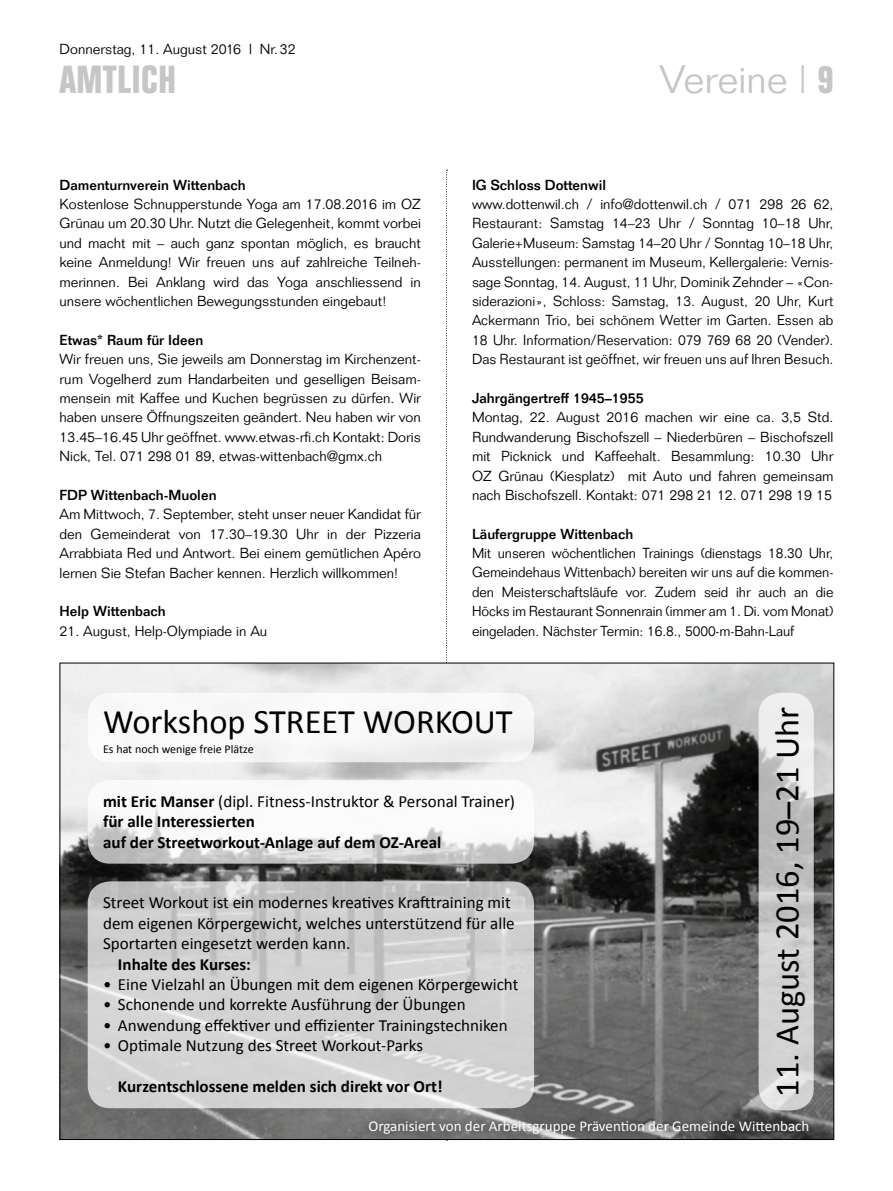
<style>
.page{position:relative;width:893px;height:1191px;background:#fff}
.page>*{position:absolute;margin:0;border:0;box-sizing:border-box;transform-origin:0 0}
.t1{font:300 39px "Folio";color:#c5c6c6}
.t2{font:700 39px "Folio Condensed BQ";letter-spacing:.025em;color:#c5c6c6}
.t3{font:34.5px "Calibri";color:#000}
.t4{font:17.1px "Calibri";color:#000}
.t5{font:700 17.1px/20.4px "Calibri";color:#000}
.t6{font:15px "Calibri";color:#fff}
.t7{font:300 14.25px/19.4px "Folio";color:#000}
.t8{font:500 14.25px "Folio";color:#000}
.t9{font:12px "Calibri";color:#000}
.s1{font-family:"Folio Condensed BQ";font-weight:700}
.s2{font-weight:500}
.s3{font-weight:400}
</style>
<div class="page">
<svg style="left:446px;top:170px;width:1px;height:492px"></svg>
<img style="left:62px;top:664px;width:770px;height:473px">
<svg style="left:88px;top:780px;width:446px;height:83px"></svg>
<div style="left:88px;top:693px;width:446px;height:69px;background:#fff;border-radius:22px"></div>
<svg style="left:88px;top:881px;width:446px;height:227px;background:#d0d0d0"></svg>
<div style="left:361px;top:1114px;width:455px;height:27px;background:#000;opacity:.5"></div>
<svg style="left:759px;top:693px;width:55px;height:417px;background:#cecfce"></svg>
<p class="t7" style="left:60px;top:39px;width:238px">Donnerstag, 11. August 2016 l Nr.32</p>
<h1 class="t2" style="left:60px;top:58px;width:118px">AMTLICH</h1>
<p class="t1" style="left:659px;top:56px;width:176px">Vereine | <span class="s1">9</span></p>
<p class="t7" style="left:60px;top:175px;width:363px"><span class="s2">Damenturnverein Wittenbach<br></span>Kostenlose Schnupperstunde Yoga am 17.08.2016 im OZ Grünau um 20.30 Uhr. Nutzt die Gelegenheit, kommt vorbei und macht mit – auch ganz spontan möglich, es braucht keine Anmeldung! Wir freuen uns auf zahlreiche Teilneh&shy;merinnen. Bei Anklang wird das Yoga anschliessend in unsere wöchentlichen Bewegungsstunden eingebaut!</p>
<p class="t7" style="left:60px;top:330px;width:363px"><span class="s2">Etwas* Raum für Ideen<br></span>Wir freuen uns, Sie jeweils am Donnerstag im Kirchenzent&shy;rum Vogelherd zum Handarbeiten und geselligen Beisam&shy;mensein mit Kaffee und Kuchen begrüssen zu dürfen. Wir haben unsere Öffnungszeiten geändert. Neu haben wir von 13.45–16.45 Uhr geöffnet. www.etwas-rfi.ch Kontakt: Doris Nick, Tel. 071 298 01 89, etwas-wittenbach@gmx.ch</p>
<p class="t7" style="left:60px;top:485px;width:363px"><span class="s2">FDP Wittenbach-Muolen<br></span>Am Mittwoch, 7. September, steht unser neuer Kandidat für den Gemeinderat von 17.30–19.30 Uhr in der Pizzeria Arrabbiata Red und Antwort. Bei einem gemütlichen Apéro lernen Sie Stefan Bacher kennen. Herzlich willkommen!</p>
<p class="t8" style="left:60px;top:603px;width:108px">Help Wittenbach</p>
<p class="t7" style="left:60px;top:621px;width:209px">21. August, Help-Olympiade in Au</p>
<p class="t7" style="left:472px;top:175px;width:363px"><span class="s2">IG Schloss Dottenwil<br></span>www.dottenwil.ch / info@dottenwil.ch / 071 298 26 62, Restaurant: Samstag 14–23 Uhr / Sonntag 10–18 Uhr, Galerie+Museum: Samstag 14–20 Uhr / Sonntag 10–18 Uhr, Ausstellungen: permanent im Museum, Kellergalerie: Vernis&shy;sage Sonntag, 14. August, 11 Uhr, Dominik Zehnder – «Con&shy;siderazioni», Schloss: Samstag, 13. August, 20 Uhr, Kurt Ackermann Trio, bei schönem Wetter im Garten. Essen ab 18 Uhr. Information/Reservation: 079 769 68 20 (Vender).<br>Das Restaurant ist geöffnet, wir freuen uns auf Ihren Besuch.</p>
<p class="t7" style="left:472px;top:388px;width:363px"><span class="s2">Jahrgängertreff 1945–1955<br></span>Montag, 22. August 2016 machen wir eine ca. 3,5 Std.<br>Rundwanderung Bischofszell – Niederbüren – Bischofszell mit Picknick und Kaffeehalt. Besammlung: 10.30 Uhr OZ Grünau (Kiesplatz) mit Auto und fahren gemeinsam nach Bischofszell. Kontakt: 071 298 21 12. 071 298 19 15</p>
<p class="t7" style="left:472px;top:524px;width:363px"><span class="s2">Läufergruppe Wittenbach<br></span>Mit unseren wöchentlichen Trainings (dienstags 18.30 Uhr, Gemeindehaus Wittenbach) bereiten wir uns auf die kommen&shy;den Meisterschaftsläufe vor. Zudem seid ihr auch an die Höcks im Restaurant Sonnenrain (immer am 1. Di. vom Monat) eingeladen. Nächster Termin: 16.8., 5000-m-Bahn-Lauf</p>
<p class="t3" style="left:103px;top:699px;width:411px">Workshop STREET WORKOUT</p>
<p class="t9" style="left:103px;top:741px;width:152px">Es hat noch wenige freie Plätze</p>
<p class="t5" style="left:103px;top:790px;width:413px">mit Eric Manser <span class="s3">(dipl. Fitness-Instruktor &amp; Personal Trainer) </span>für alle Interessierten<br>auf der Streetworkout-Anlage auf dem OZ-Areal</p>
<p class="t4" style="left:103px;top:892px;width:409px">Street Workout ist ein modernes kreatives Krafttraining mit</p>
<p class="t4" style="left:103px;top:912px;width:413px">dem eigenen Körpergewicht, welches unterstützend für alle</p>
<p class="t4" style="left:103px;top:932px;width:249px">Sportarten eingesetzt werden kann.</p>
<p class="t5" style="left:118px;top:952px;width:135px">Inhalte des Kurses:</p>
<p class="t4" style="left:103px;top:973px;width:417px">• Eine Vielzahl an Übungen mit dem eigenen Körpergewicht</p>
<p class="t4" style="left:103px;top:994px;width:364px">• Schonende und korrekte Ausführung der Übungen</p>
<p class="t4" style="left:103px;top:1014px;width:406px">• Anwendung effektiver und effizienter Trainingstechniken</p>
<p class="t4" style="left:103px;top:1035px;width:322px">• Optimale Nutzung des Street Workout-Parks</p>
<p class="t5" style="left:118px;top:1075px;width:326px">Kurzentschlossene melden sich direkt vor Ort!</p>
<p class="t3" style="left:766px;top:1096px;width:391px;rotate:-90deg">11. August 2016, 19–21 Uhr</p>
<p class="t6" style="left:368px;top:1117px;width:442px">Organisiert von der Arbeitsgruppe Prävention der Gemeinde Wittenbach</p>
</div>
